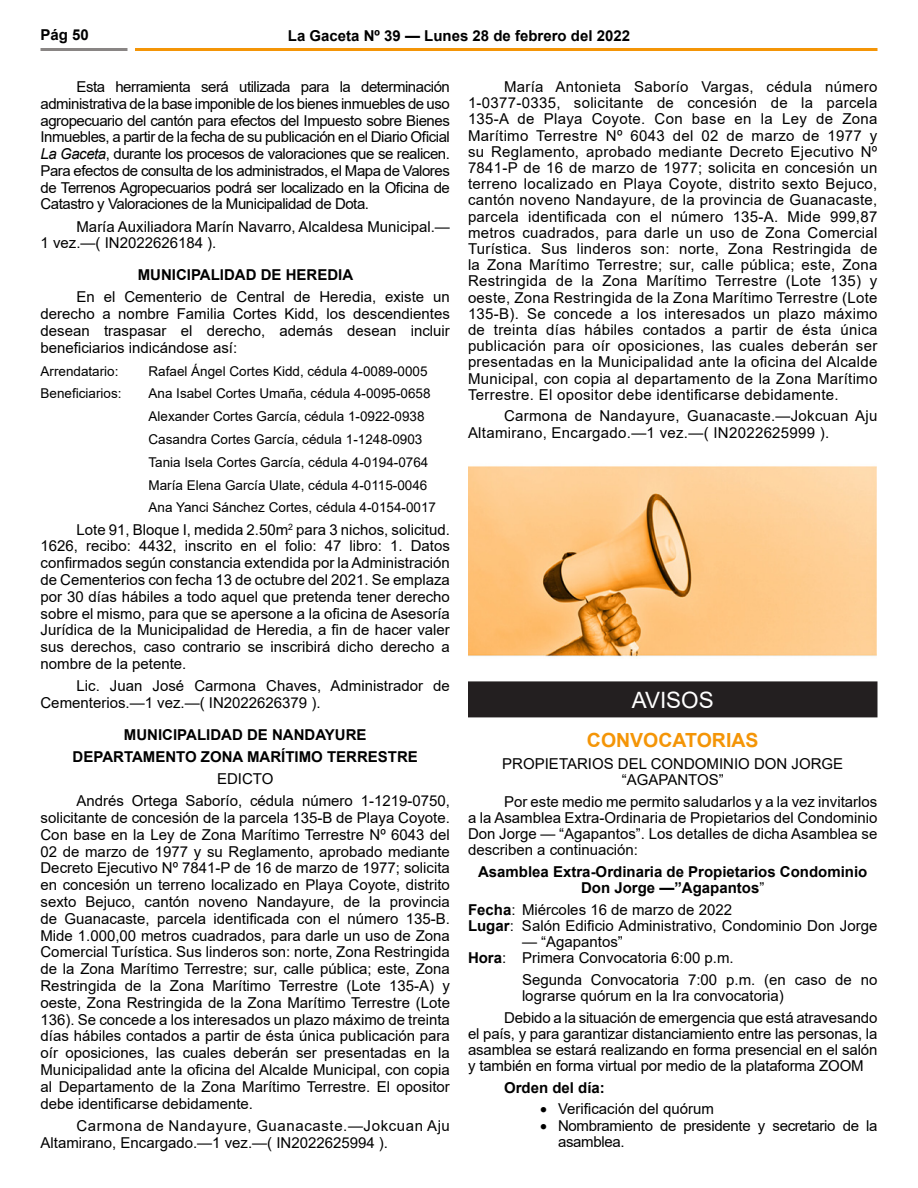
<style>
.page{position:relative;width:918px;height:1188px;background:#fff}
.page>*{position:absolute;margin:0;border:0;box-sizing:border-box;transform-origin:0 0}
._05_Vaciado_Negro_20{font:22.5px "Arial";color:#fff}
._02_Subtitulos_Decre{font:700 19.5px "Arial";color:#f49507}
.t1{font:15px/16.8px "Arial";color:#000;text-align:justify}
.t2{font:700 15px "Arial";color:#000}
.t3{font:15px/16.2px "Arial";letter-spacing:.02em;color:#000}
.t4{font:15px/16.8px "Arial";letter-spacing:.04em;color:#000}
.t5{font:15px/16.2px "Arial";letter-spacing:-.02em;color:#000}
.t6{font:13.5px "Arial";color:#000}
.s1{font-style:italic}
.s2{font-weight:400}
.s3{font-weight:700}
</style>
<div class="page">
<hr style="left:135px;top:48px;width:743px;height:3px;background:#f49507">
<hr style="left:40px;top:48px;width:88px;height:3px;background:#3b3532">
<div style="left:468px;top:681px;width:410px;height:36px;background:#231f20"></div>
<img style="left:468px;top:466px;width:408px;height:193px">
<p class="t2" style="left:40px;top:25px;width:50px">Pág 50</p>
<p class="t2" style="left:288px;top:25px;width:344px">La Gaceta Nº 39 — Lunes 28 de febrero del 2022</p>
<p class="t1" style="left:468px;top:78px;width:411px;line-height:16.2px;text-indent:36px">María Antonieta Saborío Vargas, cédula número 1-0377-0335, solicitante de concesión de la parcela 135-A de Playa Coyote. Con base en la Ley de Zona Marítimo Terrestre Nº 6043 del 02 de marzo de 1977 y su Reglamento, aprobado mediante Decreto Ejecutivo Nº 7841-P de 16 de marzo de 1977; solicita en concesión un terreno localizado en Playa Coyote, distrito sexto Bejuco, cantón noveno Nandayure, de la provincia de Guanacaste, parcela identificada con el número 135-A. Mide 999,87 metros cuadrados, para darle un uso de Zona Comercial Turística. Sus linderos son: norte, Zona Restringida de la Zona Marítimo Terrestre; sur, calle pública; este, Zona Restringida de la Zona Marítimo Terrestre (Lote 135) y oeste, Zona Restringida de la Zona Marítimo Terrestre (Lote 135-B). Se concede a los interesados un plazo máximo de treinta días hábiles contados a partir de ésta única publicación para oír oposiciones, las cuales deberán ser presentadas en la Municipalidad ante la oficina del Alcalde Municipal, con copia al departamento de la Zona Marítimo Terrestre. El opositor debe identificarse debidamente.</p>
<p class="t3" style="left:468px;top:408px;width:411px;text-indent:36px">Carmona de Nandayure, Guanacaste.—Jokcuan Aju<br>Altamirano, Encargado.—1 vez.—( IN2022625999 ).</p>
<p class="t1" style="left:40px;top:78px;width:411px;text-indent:36px">Esta herramienta será utilizada para la determinación administrativa de la base imponible de los bienes inmuebles de uso agropecuario del cantón para efectos del Impuesto sobre Bienes Inmuebles, a partir de la fecha de su publicación en el Diario Oficial <span class="s1">La Gaceta</span>, durante los procesos de valoraciones que se realicen.<br>Para efectos de consulta de los administrados, el Mapa de Valores de Terrenos Agropecuarios podrá ser localizado en la Oficina de Catastro y Valoraciones de la Municipalidad de Dota.</p>
<p class="t1" style="left:40px;top:218px;width:411px;text-indent:36px">María Auxiliadora Marín Navarro, Alcaldesa Municipal.—<br>1 vez.—( IN2022626184 ).</p>
<p class="t2" style="left:138px;top:264px;width:217px">MUNICIPALIDAD DE HEREDIA</p>
<p class="t1" style="left:40px;top:289px;width:411px;text-indent:36px">En el Cementerio de Central de Heredia, existe un derecho a nombre Familia Cortes Kidd, los descendientes desean traspasar el derecho, además desean incluir beneficiarios indicándose así:</p>
<p class="t6" style="left:40px;top:362px;width:80px">Arrendatario:</p>
<p class="t6" style="left:148px;top:362px;width:281px">Rafael Ángel Cortes Kidd, cédula 4-0089-0005</p>
<p class="t6" style="left:40px;top:384px;width:83px">Beneficiarios:</p>
<p class="t6" style="left:148px;top:384px;width:284px">Ana Isabel Cortes Umaña, cédula 4-0095-0658</p>
<p class="t6" style="left:148px;top:407px;width:278px">Alexander Cortes García, cédula 1-0922-0938</p>
<p class="t6" style="left:148px;top:430px;width:275px">Casandra Cortes García, cédula 1-1248-0903</p>
<p class="t6" style="left:148px;top:453px;width:281px">Tania Isela Cortes García, cédula 4-0194-0764</p>
<p class="t6" style="left:148px;top:476px;width:280px">María Elena García Ulate, cédula 4-0115-0046</p>
<p class="t6" style="left:148px;top:498px;width:289px">Ana Yanci Sánchez Cortes, cédula 4-0154-0017</p>
<p class="t1" style="left:40px;top:521px;width:411px;text-indent:36px">Lote 91, Bloque I, medida 2.50m<sup>2</sup> para 3 nichos, solicitud.<br>1626, recibo: 4432, inscrito en el folio: 47 libro: 1. Datos confirmados según constancia extendida por la Administración de Cementerios con fecha 13 de octubre del 2021. Se emplaza por 30 días hábiles a todo aquel que pretenda tener derecho sobre el mismo, para que se apersone a la oficina de Asesoría Jurídica de la Municipalidad de Heredia, a fin de hacer valer sus derechos, caso contrario se inscribirá dicho derecho a nombre de la petente.</p>
<p class="t1" style="left:40px;top:677px;width:411px;text-indent:36px">Lic. Juan José Carmona Chaves, Administrador de<br>Cementerios.—1 vez.—( IN2022626379 ).</p>
<p class="t2" style="left:124px;top:724px;width:244px">MUNICIPALIDAD DE NANDAYURE</p>
<p class="t2" style="left:73px;top:746px;width:347px">DEPARTAMENTO ZONA MARÍTIMO TERRESTRE</p>
<p class="t1" style="left:217px;top:770px;width:58px">EDICTO</p>
<p class="t1" style="left:40px;top:792px;width:411px;text-indent:36px">Andrés Ortega Saborío, cédula número 1-1219-0750, solicitante de concesión de la parcela 135-B de Playa Coyote.<br>Con base en la Ley de Zona Marítimo Terrestre Nº 6043 del 02 de marzo de 1977 y su Reglamento, aprobado mediante Decreto Ejecutivo Nº 7841-P de 16 de marzo de 1977; solicita en concesión un terreno localizado en Playa Coyote, distrito sexto Bejuco, cantón noveno Nandayure, de la provincia de Guanacaste, parcela identificada con el número 135-B.<br>Mide 1.000,00 metros cuadrados, para darle un uso de Zona Comercial Turística. Sus linderos son: norte, Zona Restringida de la Zona Marítimo Terrestre; sur, calle pública; este, Zona Restringida de la Zona Marítimo Terrestre (Lote 135-A) y oeste, Zona Restringida de la Zona Marítimo Terrestre (Lote 136). Se concede a los interesados un plazo máximo de treinta días hábiles contados a partir de ésta única publicación para oír oposiciones, las cuales deberán ser presentadas en la Municipalidad ante la oficina del Alcalde Municipal, con copia al Departamento de la Zona Marítimo Terrestre. El opositor debe identificarse debidamente.</p>
<p class="t4" style="left:40px;top:1117px;width:411px;text-indent:36px">Carmona de Nandayure, Guanacaste.—Jokcuan Aju<br>Altamirano, Encargado.—1 vez.—( IN2022625994 ).</p>
<p class="_05_Vaciado_Negro_20" style="left:632px;top:685px;width:84px">AVISOS</p>
<p class="_02_Subtitulos_Decre" style="left:587px;top:727px;width:173px">CONVOCATORIAS</p>
<p class="t1" style="left:502px;top:755px;width:342px">PROPIETARIOS DEL CONDOMINIO DON JORGE</p>
<p class="t1" style="left:622px;top:771px;width:103px">“AGAPANTOS”</p>
<p class="t1" style="left:468px;top:793px;width:411px;line-height:16.2px;text-indent:36px">Por este medio me permito saludarlos y a la vez invitarlos a la Asamblea Extra-Ordinaria de Propietarios del Condominio Don Jorge — “Agapantos”. Los detalles de dicha Asamblea se describen a continuación:</p>
<p class="t2" style="left:478px;top:861px;width:391px">Asamblea Extra-Ordinaria de Propietarios Condominio</p>
<p class="t2" style="left:581px;top:877px;width:185px">Don Jorge —”Agapantos<span class="s2">”</span></p>
<p class="t1" style="left:468px;top:901px;width:266px"><span class="s3">Fecha</span>: Miércoles 16 de marzo de 2022</p>
<p class="t1" style="left:468px;top:917px;width:411px"><span class="s3">Lugar</span>: Salón Edificio Administrativo, Condominio Don Jorge</p>
<p class="t1" style="left:522px;top:933px;width:102px">— “Agapantos”</p>
<p class="t1" style="left:468px;top:949px;width:267px"><span class="s3">Hora</span>: Primera Convocatoria 6:00 p.m.</p>
<p class="t1" style="left:522px;top:971px;width:357px;line-height:16.2px">Segunda Convocatoria 7:00 p.m. (en caso de no lograrse quórum en la Ira convocatoria)</p>
<p class="t1" style="left:468px;top:1009px;width:411px;line-height:16.2px;text-indent:36px">Debido a la situación de emergencia que está atravesando el país, y para garantizar distanciamiento entre las personas, la asamblea se estará realizando en forma presencial en el salón y también en forma virtual por medio de la plataforma ZOOM</p>
<p class="t2" style="left:504px;top:1077px;width:102px">Orden del día:</p>
<p class="t1" style="left:540px;top:1101px;width:175px">• Verificación del quórum</p>
<p class="t5" style="left:558px;top:1117px;width:321px;text-indent:-18px">• Nombramiento de presidente y secretario de la asamblea.</p>
</div>
